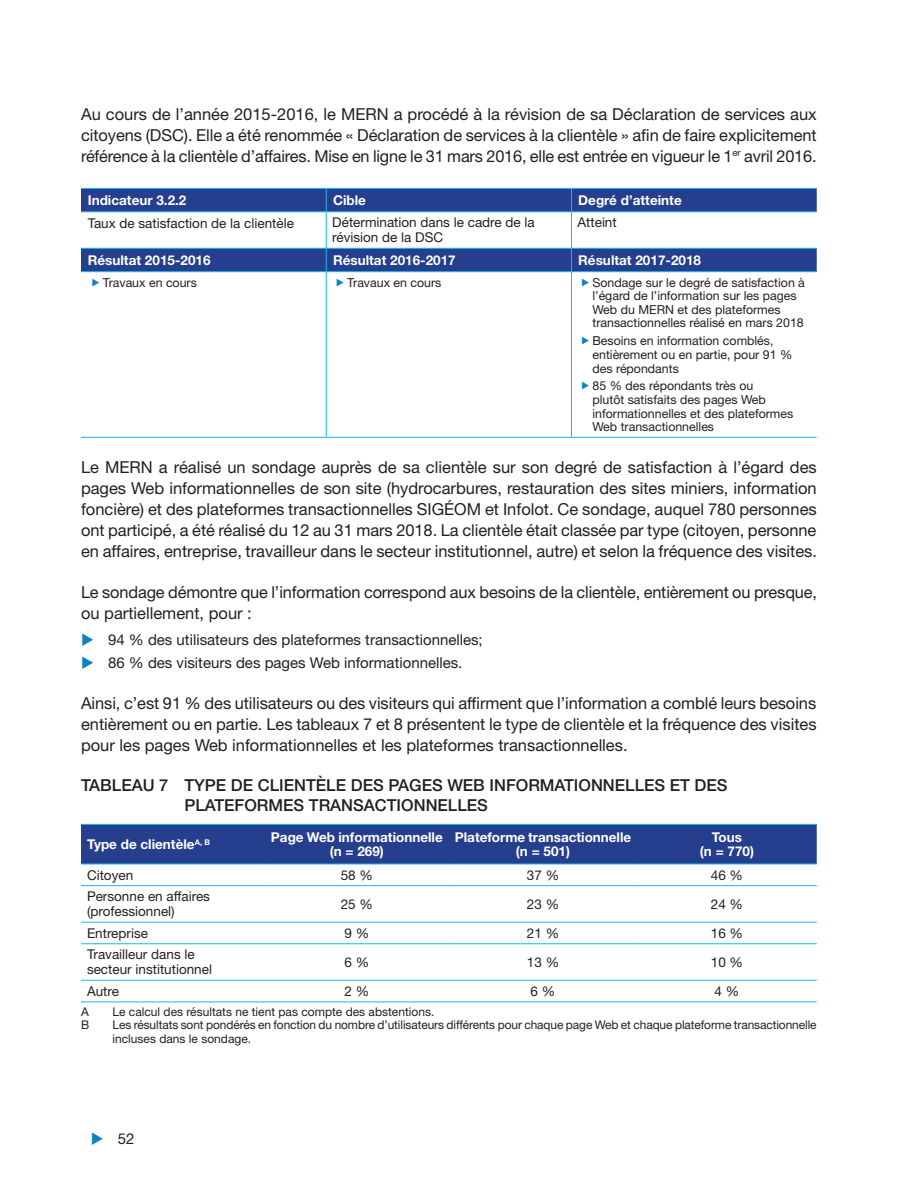
<style>
.page{position:relative;width:918px;height:1188px;background:#fff}
.page>*{position:absolute;margin:0;border:0;box-sizing:border-box;transform-origin:0 0}
.P_avant_L{font:16.5px/21px "Helvetica Neue LT Std";letter-spacing:-.005em;color:#231f20;text-align:justify}
.Titre_tableau{font:500 16.5px/19.8px "Helvetica Neue LT Std";color:#231f20}
.t1{font:15px "Helvetica Neue LT Std";color:#231f20}
.TD{font:13.5px/14.9px "Helvetica Neue LT Std";color:#231f20}
.TH{font:700 13.5px/14.9px "Helvetica Neue LT Std";color:#fff;text-align:center}
.t2{font:12.3px/13.6px "Helvetica Neue LT Std";color:#231f20}
.Note{font:12px/13.2px "Helvetica Neue LT Std";letter-spacing:-.005em;color:#231f20}
</style>
<div class="page">
<svg style="left:81px;top:189px;width:736px;height:82px;fill:#253f8e"></svg>
<hr style="left:81px;top:188px;width:245px;height:1px;background:#15b8ec">
<hr style="left:326px;top:188px;width:246px;height:1px;background:#15b8ec">
<svg style="left:326px;top:189px;width:1px;height:22px"></svg>
<hr style="left:572px;top:188px;width:245px;height:1px;background:#15b8ec">
<svg style="left:571px;top:189px;width:1px;height:22px"></svg>
<hr style="left:81px;top:211px;width:245px;height:1px;background:#15b8ec">
<hr style="left:326px;top:211px;width:246px;height:1px;background:#15b8ec">
<hr style="left:326px;top:212px;width:1px;height:36px;background:#15b8ec">
<hr style="left:572px;top:211px;width:245px;height:1px;background:#15b8ec">
<hr style="left:571px;top:212px;width:1px;height:36px;background:#15b8ec">
<hr style="left:81px;top:248px;width:245px;height:1px;background:#15b8ec">
<hr style="left:326px;top:248px;width:246px;height:1px;background:#15b8ec">
<svg style="left:326px;top:249px;width:1px;height:22px"></svg>
<hr style="left:572px;top:248px;width:245px;height:1px;background:#15b8ec">
<svg style="left:571px;top:249px;width:1px;height:22px"></svg>
<hr style="left:81px;top:271px;width:245px;height:1px;background:#15b8ec">
<hr style="left:326px;top:271px;width:246px;height:1px;background:#15b8ec">
<hr style="left:326px;top:272px;width:1px;height:165px;background:#15b8ec">
<hr style="left:572px;top:271px;width:245px;height:1px;background:#15b8ec">
<hr style="left:571px;top:272px;width:1px;height:165px;background:#15b8ec">
<hr style="left:81px;top:437px;width:245px;height:1px;background:#15b8ec">
<hr style="left:326px;top:437px;width:246px;height:1px;background:#15b8ec">
<hr style="left:572px;top:437px;width:245px;height:1px;background:#15b8ec">
<div style="left:81px;top:825px;width:736px;height:39px;background:#253f8e"></div>
<hr style="left:81px;top:824px;width:184px;height:1px;background:#15b8ec">
<hr style="left:265px;top:824px;width:184px;height:1px;background:#15b8ec">
<hr style="left:449px;top:824px;width:188px;height:1px;background:#15b8ec">
<hr style="left:637px;top:824px;width:180px;height:1px;background:#15b8ec">
<hr style="left:81px;top:864px;width:184px;height:1px;background:#15b8ec">
<hr style="left:265px;top:864px;width:184px;height:1px;background:#15b8ec">
<hr style="left:449px;top:864px;width:188px;height:1px;background:#15b8ec">
<hr style="left:637px;top:864px;width:180px;height:1px;background:#15b8ec">
<hr style="left:81px;top:885px;width:184px;height:1px;background:#15b8ec">
<hr style="left:265px;top:885px;width:184px;height:1px;background:#15b8ec">
<hr style="left:449px;top:885px;width:188px;height:1px;background:#15b8ec">
<hr style="left:637px;top:885px;width:180px;height:1px;background:#15b8ec">
<hr style="left:81px;top:922px;width:184px;height:1px;background:#15b8ec">
<hr style="left:265px;top:922px;width:184px;height:1px;background:#15b8ec">
<hr style="left:449px;top:922px;width:188px;height:1px;background:#15b8ec">
<hr style="left:637px;top:922px;width:180px;height:1px;background:#15b8ec">
<hr style="left:81px;top:943px;width:184px;height:1px;background:#15b8ec">
<hr style="left:265px;top:943px;width:184px;height:1px;background:#15b8ec">
<hr style="left:449px;top:943px;width:188px;height:1px;background:#15b8ec">
<hr style="left:637px;top:943px;width:180px;height:1px;background:#15b8ec">
<hr style="left:81px;top:980px;width:184px;height:1px;background:#15b8ec">
<hr style="left:265px;top:980px;width:184px;height:1px;background:#15b8ec">
<hr style="left:449px;top:980px;width:188px;height:1px;background:#15b8ec">
<hr style="left:637px;top:980px;width:180px;height:1px;background:#15b8ec">
<hr style="left:81px;top:1002px;width:184px;height:1px;background:#15b8ec">
<hr style="left:265px;top:1002px;width:184px;height:1px;background:#15b8ec">
<hr style="left:449px;top:1002px;width:188px;height:1px;background:#15b8ec">
<hr style="left:637px;top:1002px;width:180px;height:1px;background:#15b8ec">
<p class="P_avant_L" style="left:81px;top:103px;width:737px">Au cours de l’année 2015-2016, le MERN a procédé à la révision de sa Déclaration de services aux citoyens (DSC). Elle a été renommée « Déclaration de services à la clientèle » afin de faire explicitement référence à la clientèle d’affaires. Mise en ligne le 31 mars 2016, elle est entrée en vigueur le 1<sup>er</sup> avril 2016.</p>
<p class="TH" style="left:88px;top:192px;width:100px">Indicateur 3.2.2</p>
<p class="TH" style="left:333px;top:192px;width:34px">Cible</p>
<p class="TH" style="left:578px;top:192px;width:105px">Degré d’atteinte</p>
<p class="TD" style="left:88px;top:216px;width:208px">Taux de satisfaction de la clientèle</p>
<p class="TD" style="left:332px;top:215px;width:204px">Détermination dans le cadre de la révision de la DSC</p>
<p class="TD" style="left:578px;top:215px;width:41px">Atteint</p>
<p class="TH" style="left:88px;top:252px;width:124px">Résultat 2015-2016</p>
<p class="TH" style="left:333px;top:252px;width:124px">Résultat 2016-2017</p>
<p class="TH" style="left:578px;top:252px;width:124px">Résultat 2017-2018</p>
<p class="t2" style="left:103px;top:276px;width:96px">Travaux en cours</p>
<p class="t2" style="left:347px;top:275px;width:96px">Travaux en cours</p>
<p class="t2" style="left:592px;top:275px;width:214px">Sondage sur le degré de satisfaction à l’égard de l’information sur les pages Web du MERN et des plateformes transactionnelles réalisé en mars 2018</p>
<p class="t2" style="left:592px;top:334px;width:201px">Besoins en information comblés, entièrement ou en partie, pour 91 % des répondants</p>
<p class="t2" style="left:592px;top:379px;width:202px">85 % des répondants très ou<br>plutôt satisfaits des pages Web informationnelles et des plateformes<br>Web transactionnelles</p>
<p class="P_avant_L" style="left:81px;top:456px;width:738px">Le MERN a réalisé un sondage auprès de sa clientèle sur son degré de satisfaction à l’égard des pages Web informationnelles de son site (hydrocarbures, restauration des sites miniers, information foncière) et des plateformes transactionnelles SIGÉOM et Infolot. Ce sondage, auquel 780 personnes ont participé, a été réalisé du 12 au 31 mars 2018. La clientèle était classée par type (citoyen, personne en affaires, entreprise, travailleur dans le secteur institutionnel, autre) et selon la fréquence des visites.</p>
<p class="P_avant_L" style="left:81px;top:582px;width:738px">Le sondage démontre que l’information correspond aux besoins de la clientèle, entièrement ou presque, ou partiellement, pour :</p>
<p class="t1" style="left:108px;top:631px;width:376px">94 % des utilisateurs des plateformes transactionnelles;</p>
<p class="t1" style="left:108px;top:654px;width:356px">86 % des visiteurs des pages Web informationnelles.</p>
<p class="P_avant_L" style="left:81px;top:693px;width:737px">Ainsi, c’est 91 % des utilisateurs ou des visiteurs qui affirment que l’information a comblé leurs besoins entièrement ou en partie. Les tableaux 7 et 8 présentent le type de clientèle et la fréquence des visites pour les pages Web informationnelles et les plateformes transactionnelles.</p>
<p class="Titre_tableau" style="left:184px;top:776px;width:545px;text-indent:-104px">TABLEAU 7 TYPE DE CLIENTÈLE DES PAGES WEB INFORMATIONNELLES ET DES<br>PLATEFORMES TRANSACTIONNELLES</p>
<p class="TH" style="left:87px;top:836px;width:125px">Type de clientèle<sup>A,</sup> <sup>B</sup></p>
<p class="TH" style="left:271px;top:829px;width:173px">Page Web informationnelle (n = 269)</p>
<p class="TH" style="left:455px;top:829px;width:178px">Plateforme transactionnelle (n = 501)</p>
<p class="TH" style="left:700px;top:829px;width:56px">Tous<br>(n = 770)</p>
<p class="TD" style="left:87px;top:867px;width:48px">Citoyen</p>
<p class="TD" style="left:341px;top:867px;width:34px">58 %</p>
<p class="TD" style="left:527px;top:867px;width:34px">37 %</p>
<p class="TD" style="left:711px;top:867px;width:34px">46 %</p>
<p class="TD" style="left:87px;top:889px;width:125px">Personne en affaires (professionnel)</p>
<p class="TD" style="left:341px;top:896px;width:34px">25 %</p>
<p class="TD" style="left:527px;top:896px;width:34px">23 %</p>
<p class="TD" style="left:711px;top:896px;width:34px">24 %</p>
<p class="TD" style="left:87px;top:925px;width:63px">Entreprise</p>
<p class="TD" style="left:345px;top:925px;width:26px">9 %</p>
<p class="TD" style="left:527px;top:925px;width:34px">21 %</p>
<p class="TD" style="left:711px;top:925px;width:34px">16 %</p>
<p class="TD" style="left:87px;top:947px;width:127px">Travailleur dans le secteur institutionnel</p>
<p class="TD" style="left:345px;top:954px;width:26px">6 %</p>
<p class="TD" style="left:527px;top:954px;width:34px">13 %</p>
<p class="TD" style="left:711px;top:954px;width:34px">10 %</p>
<p class="TD" style="left:87px;top:983px;width:34px">Autre</p>
<p class="TD" style="left:345px;top:983px;width:26px">2 %</p>
<p class="TD" style="left:531px;top:983px;width:26px">6 %</p>
<p class="TD" style="left:715px;top:983px;width:26px">4 %</p>
<p class="Note" style="left:81px;top:1005px;width:9px">A</p>
<p class="Note" style="left:112px;top:1005px;width:323px">Le calcul des résultats ne tient pas compte des abstentions.</p>
<p class="Note" style="left:81px;top:1018px;width:10px">B</p>
<p class="Note" style="left:112px;top:1018px;width:706px">Les résultats sont pondérés en fonction du nombre d’utilisateurs différents pour chaque page Web et chaque plateforme transactionnelle incluses dans le sondage.</p>
<p class="t1" style="left:118px;top:1130px;width:18px">52</p>
</div>
